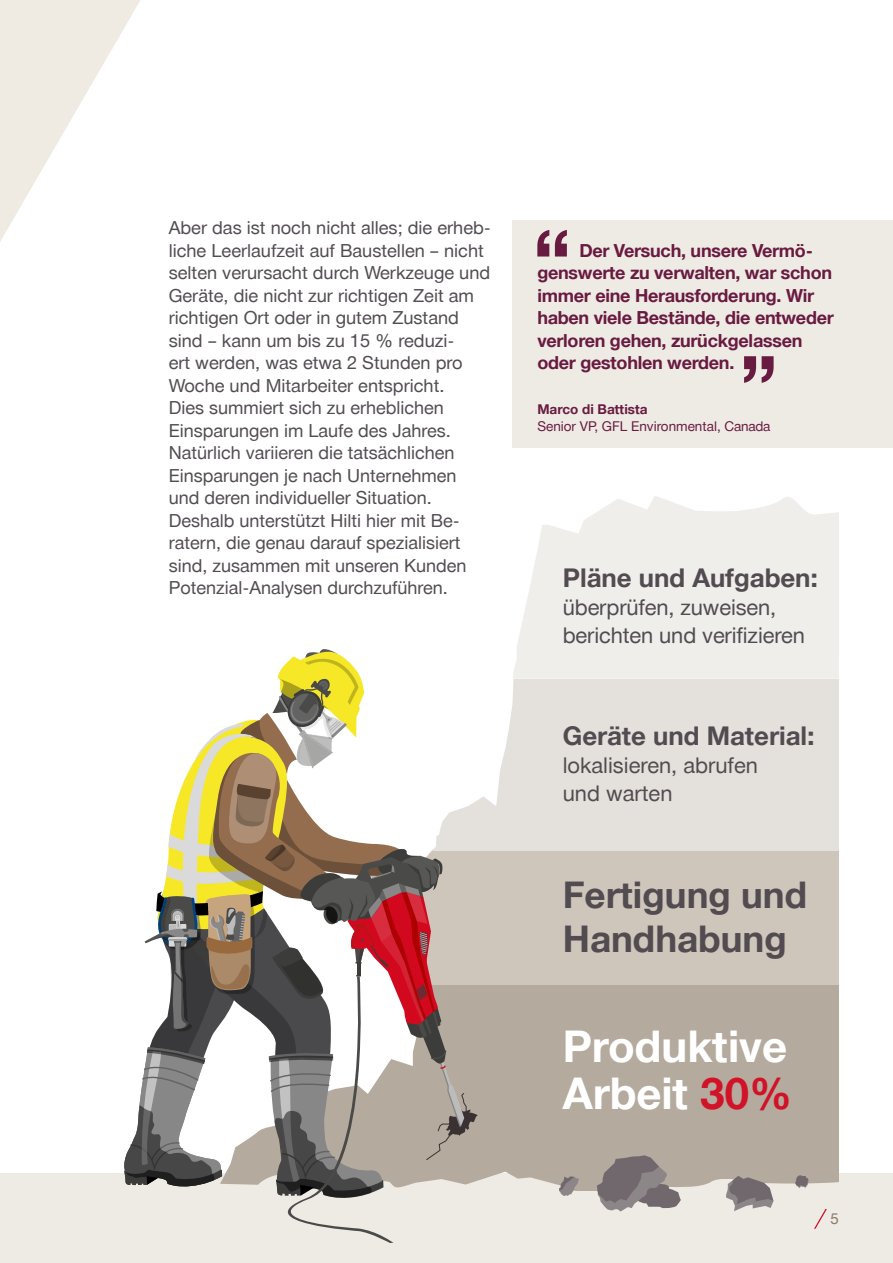
<style>
.page{position:relative;width:893px;height:1263px;background:#fff}
.page>*{position:absolute;margin:0;border:0;box-sizing:border-box;transform-origin:0 0}
.t1{font:700 43.65px/47.7px "Hilti";color:#fff}
.t2{font:700 36.75px/44.1px "Hilti";color:#524c51}
.t3{font:700 25.8px "Hilti";color:#524c51}
.t4{font:21.9px/27.8px "Hilti";letter-spacing:-.005em;color:#524c51}
.t5{font:18px/22.5px "Hilti";color:#514c51}
.t6{font:700 18px/22.5px "Hilti";letter-spacing:-.015em;color:#691a40}
.t7{font:15px "Hilti";color:#887b69}
.t8{font:13.5px "Hilti";color:#691a40}
.t9{font:700 13.5px "Hilti";color:#691a40}
.s1{color:#d11227}
</style>
<div class="page">
<div style="left:0;top:1174px;width:893px;height:89px;background:#eeebe4"></div>
<svg style="left:814px;top:1209px;width:13px;height:20px"></svg>
<svg style="left:0;top:0;width:140px;height:242px"></svg>
<div style="left:478px;top:985px;width:361px;height:205px;background:#b5aa9e"></div>
<div style="left:478px;top:850px;width:361px;height:135px;background:#cec5bb"></div>
<div style="left:478px;top:679px;width:361px;height:171px;background:#e4e1dc"></div>
<svg style="left:513px;top:496px;width:326px;height:183px;background:#f1f0ed"></svg>
<svg style="left:559px;top:1176px;width:21px;height:20px"></svg>
<svg style="left:795px;top:1175px;width:14px;height:13px"></svg>
<svg style="left:597px;top:1155px;width:85px;height:56px;background:#918988"></svg>
<svg style="left:725px;top:1176px;width:48px;height:35px"></svg>
<svg style="left:122px;top:649px;width:356px;height:594px"></svg>
<div style="left:513px;top:220px;width:380px;height:227px;background:#eeebe4"></div>
<svg style="left:537px;top:230px;width:30px;height:27px"></svg>
<svg style="left:744px;top:356px;width:30px;height:27px"></svg>
<p class="t5" style="left:169px;top:216px;width:324px">Aber das ist noch nicht alles; die erheb&shy;liche Leerlaufzeit auf Baustellen – nicht selten verursacht durch Werkzeuge und Geräte, die nicht zur richtigen Zeit am richtigen Ort oder in gutem Zustand sind – kann um bis zu 15 % reduzi-<br>ert werden, was etwa 2 Stunden pro Woche und Mitarbeiter entspricht.<br>Dies summiert sich zu erheblichen Einsparungen im Laufe des Jahres.<br>Natürlich variieren die tatsächlichen Einsparungen je nach Unternehmen und deren individueller Situation.<br>Deshalb unterstützt Hilti hier mit Be&shy;ratern, die genau darauf spezialisiert sind, zusammen mit unseren Kunden Potenzial-Analysen durchzuführen.</p>
<p class="t6" style="left:537px;top:239px;width:298px;text-indent:42px">Der Versuch, unsere Vermö&shy;genswerte zu verwalten, war schon immer eine Herausforderung. Wir haben viele Bestände, die entweder verloren gehen, zurückgelassen oder gestohlen werden.</p>
<p class="t9" style="left:537px;top:400px;width:112px">Marco di Battista</p>
<p class="t8" style="left:537px;top:416px;width:235px">Senior VP, GFL Environmental, Canada</p>
<h3 class="t3" style="left:563px;top:560px;width:256px">Pläne und Aufgaben:</h3>
<p class="t4" style="left:563px;top:592px;width:244px">überprüfen, zuweisen, berichten und verifizieren</p>
<h3 class="t3" style="left:563px;top:717px;width:253px">Geräte und Material:</h3>
<p class="t4" style="left:563px;top:750px;width:197px">lokalisieren, abrufen und warten</p>
<h2 class="t2" style="left:563px;top:872px;width:246px">Fertigung und<br>Handhabung</h2>
<h1 class="t1" style="left:563px;top:1021px;width:231px">Produktive<br>Arbeit <span class="s1">30%</span></h1>
<p class="t7" style="left:831px;top:1208px;width:10px">5</p>
</div>
